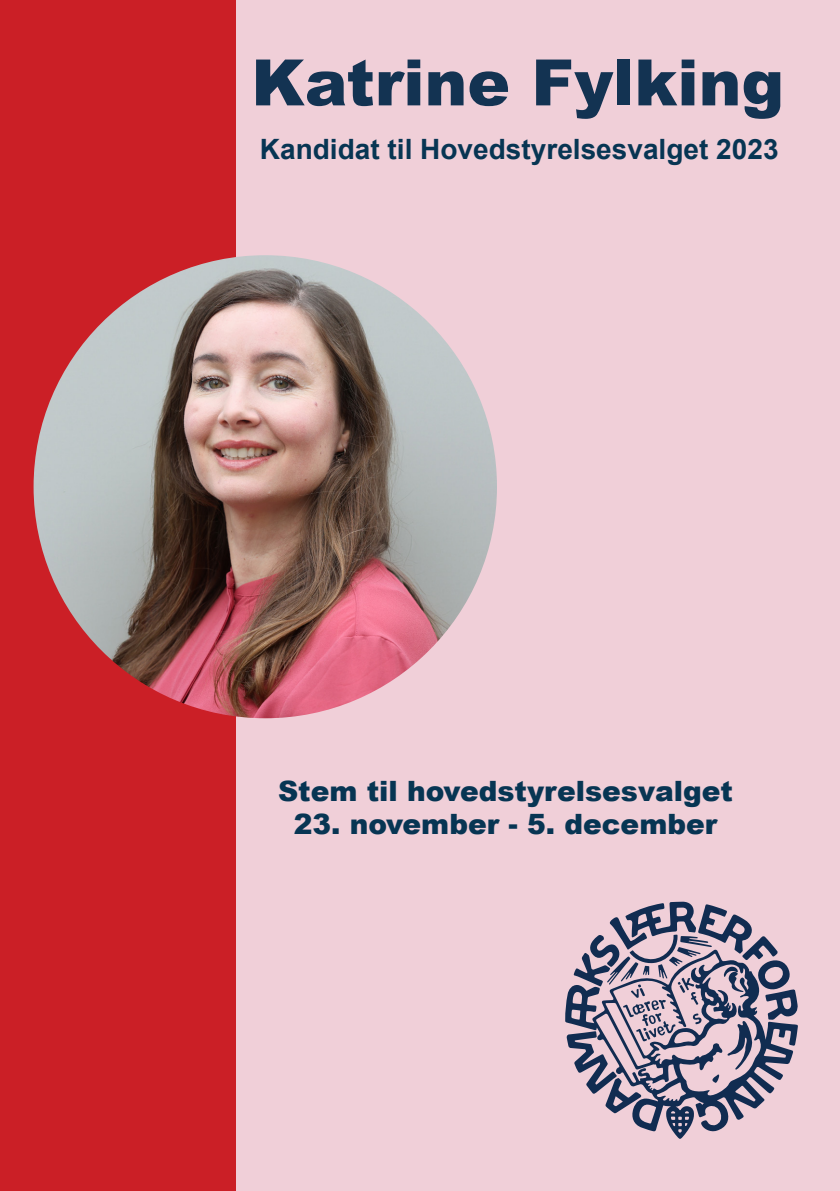
<style>
.page{position:relative;width:840px;height:1191px;background:#fff}
.page>*{position:absolute;margin:0;border:0;box-sizing:border-box;transform-origin:0 0}
.t1{font:900 64px "Arial";color:#133352}
.t2{font:900 28px "Arial";color:#073553}
.t3{font:700 28px "Arial";color:#073553}
</style>
<div class="page">
<div style="left:235px;top:0;width:604px;height:1191px;background:#f0cfd8"></div>
<div style="left:0;top:0;width:235px;height:1191px;background:#cb1f26"></div>
<img style="left:34px;top:255px;width:462px;height:463px;border-radius:231px">
<svg style="left:590px;top:901px;width:185px;height:47px"></svg>
<svg style="left:565px;top:948px;width:232px;height:190px"></svg>
<p class="t1" style="left:251px;top:36px;width:534px">Katrine Fylking</p>
<p class="t3" style="left:260px;top:130px;width:520px">Kandidat til Hovedstyrelsesvalget 2023</p>
<p class="t2" style="left:278px;top:770px;width:456px">Stem til hovedstyrelsesvalget</p>
<p class="t2" style="left:293px;top:804px;width:425px">23. november - 5. december</p>
</div>
